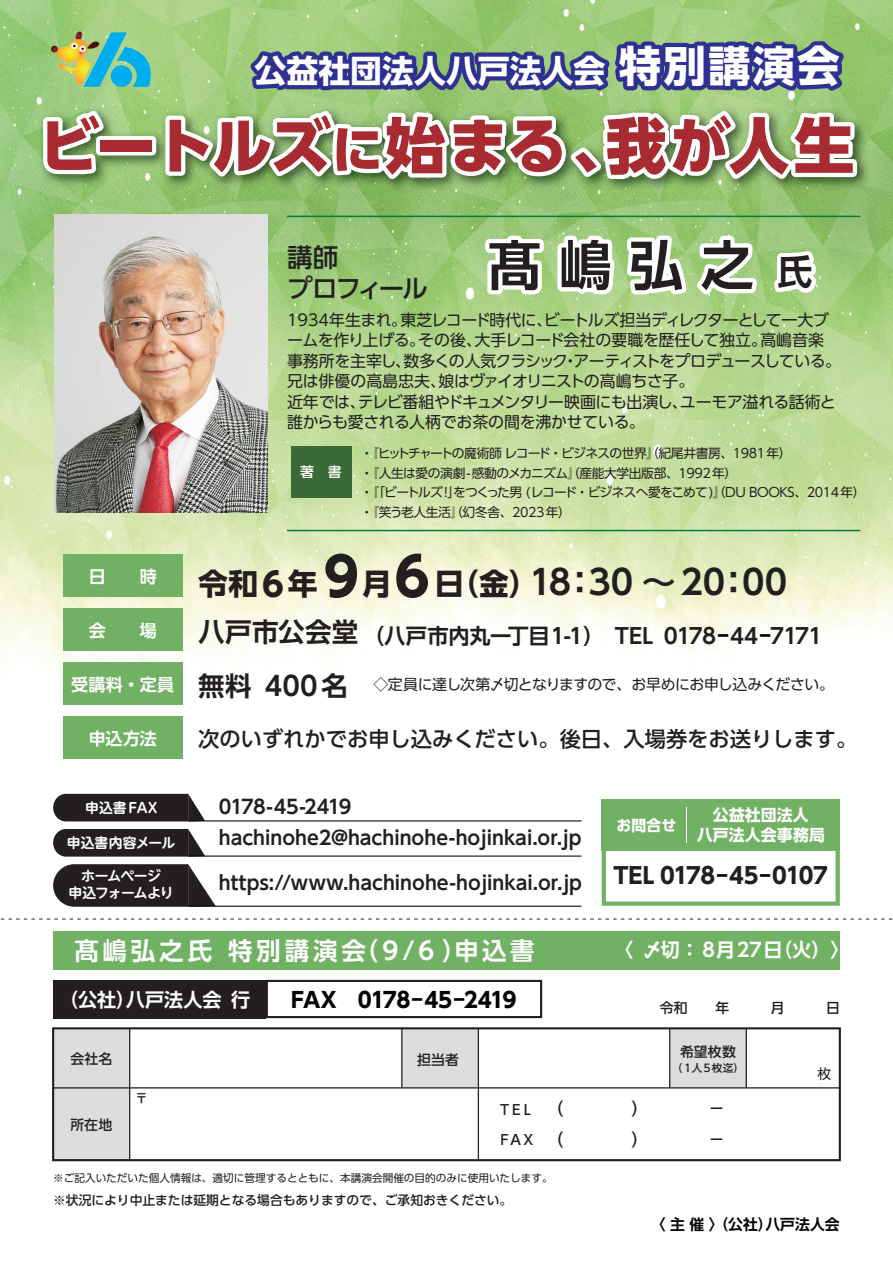
<style>
.page{position:relative;width:893px;height:1263px;background:#fff}
.page>*{position:absolute;margin:0;border:0;box-sizing:border-box;transform-origin:0 0}
.t1{font:800 60.6px "UD Shin Go Pr 6";letter-spacing:-.035em;color:#a72b30}
.t2{font:700 34.05px "UD Shin Go Pr 6 De";letter-spacing:-.005em;color:#231f20}
.t3{font:700 31.95px "UD Shin Go Pr 6";color:#fff}
.t4{font:500 25.5px/30.6px "UD Shin Go Pr 6";letter-spacing:-.075em;color:#231f20}
.t5{font:700 24.45px "UD Shin Go Pr 6 De";letter-spacing:.155em;color:#fff}
.t6{font:700 22.35px "UD Shin Go Pr 6";letter-spacing:-.025em;color:#231f20}
.t7{font:700 21.3px "UD Shin Go Pr 6 De";letter-spacing:-.025em;color:#231f20}
.t8{font:500 21.3px "UD Shin Go Pr 6";color:#231f20}
.t9{font:700 21.3px "UD Shin Go Pr 6";letter-spacing:-.055em;color:#030303}
.t10{font:700 19.2px "UD Shin Go Pr 6 De";color:#231f20}
.t11{font:700 19.2px "UD Shin Go Pr 6 De";color:#fff}
.t12{font:700 19.2px "UD Shin Go Pr 6 De";letter-spacing:-.055em;color:#231f20}
.t13{font:700 16.95px "UD Shin Go Pr 6 De";color:#fff}
.t14{font:15.9px/20.4px "UD Shin Go Pr 6";letter-spacing:-.025em;color:#231f20}
.t15{font:700 15.9px/19.2px "UD Shin Go Pr 6";letter-spacing:.005em;color:#fff;text-align:center}
.t16{font:14.85px "UD Shin Go Pr 6";letter-spacing:-.04em;color:#231f20}
.t17{font:700 14.85px "UD Shin Go Pr 6 De";color:#030303}
.t18{font:700 14.85px "UD Shin Go Pr 6";color:#fff}
.t19{font:700 13.8px/17px "UD Shin M Go Pr 6 De";letter-spacing:-.035em;color:#fff;text-align:center}
.t20{font:500 13.8px "UD Shin Go Pr 6";letter-spacing:.005em;color:#231f20}
.t21{font:700 13.8px "UD Shin M Go Pr 6 De";letter-spacing:-.005em;color:#fff}
.t22{font:500 13.8px "UD Shin Go Pr 6";color:#fff}
.t23{font:13.8px "UD Shin Go Pr 6";color:#231f20}
.t24{font:12.75px/19.5px "UD Shin Go Pr 6";letter-spacing:-.03em;color:#231f20}
.t25{font:500 12.75px "UD Shin Go Pr 6";color:#231f20}
.t26{font:10.65px "UD Shin Go Pr 6";color:#231f20}
.t27{font:500 10.65px "UD Shin Go Pr 6";letter-spacing:-.05em;color:#231f20}
.s1{font-size:42.45px}
.s2{font-size:51px}
.s3{font-family:"UD Shin Go Pr 6";font-size:29.7px}
.s4{font-family:"UD Shin Go Pr 6";font-size:33px}
.s5{font-family:"UD Shin Go Pr 6";font-size:53.1px}
.s6{font-size:26.55px}
.s7{font-family:"UD Shin Go Pr 6";color:#030303}
.s8{font-family:"UD Shin Go Pr 6 De";font-weight:700;font-size:16.95px;color:#fff}
.s9{font-family:"UD Shin Go Pr 6 De";font-weight:700;font-size:26.55px}
.s10{font-size:21.3px;color:#030303}
</style>
<div class="page">
<img style="left:0;top:0;width:893px;height:932px">
<img style="left:26px;top:98px;width:854px;height:116px">
<svg style="left:481px;top:226px;width:282px;height:94px"></svg>
<svg style="left:769px;top:246px;width:52px;height:52px"></svg>
<div style="left:291px;top:446px;width:61px;height:51px;background:#3b6937"></div>
<hr style="left:287px;top:216px;width:573px;height:1px;background:#007e3d">
<hr style="left:287px;top:530px;width:573px;height:1px;background:#007e3d">
<svg style="left:39px;top:32px;width:827px;height:155px"></svg>
<img style="left:55px;top:215px;width:212px;height:298px">
<div style="left:63px;top:555px;width:119px;height:42px;background:#71b164"></div>
<div style="left:63px;top:609px;width:119px;height:42px;background:#71b164"></div>
<div style="left:63px;top:662px;width:119px;height:43px;background:#71b164"></div>
<div style="left:63px;top:716px;width:119px;height:43px;background:#71b164"></div>
<svg style="left:602px;top:799px;width:238px;height:107px"></svg>
<div style="left:53px;top:932px;width:787px;height:38px;background:#71b164"></div>
<svg style="left:0;top:919px;width:893px;height:1px"></svg>
<div style="left:53px;top:1028px;width:77px;height:132px;background:#dcdddf"></div>
<div style="left:402px;top:1028px;width:76px;height:60px;background:#dcdddf"></div>
<div style="left:670px;top:1028px;width:76px;height:60px;background:#dcdddf"></div>
<div style="left:52px;top:1027px;width:789px;height:134px;border:2px solid #231f20"></div>
<hr style="left:53px;top:1087px;width:787px;height:1px;background:#231f20">
<hr style="left:129px;top:1028px;width:1px;height:132px;background:#231f20">
<hr style="left:478px;top:1088px;width:1px;height:72px;background:#231f20">
<hr style="left:401px;top:1028px;width:1px;height:60px;background:#231f20">
<hr style="left:478px;top:1028px;width:1px;height:60px;background:#231f20">
<hr style="left:669px;top:1028px;width:1px;height:60px;background:#231f20">
<hr style="left:746px;top:1028px;width:1px;height:60px;background:#231f20">
<div style="left:53px;top:980px;width:213px;height:38px;background:#231f20"></div>
<svg style="left:266px;top:980px;width:276px;height:38px"></svg>
<svg style="left:53px;top:794px;width:152px;height:27px;background:#332f30"></svg>
<hr style="left:188px;top:820px;width:393px;height:1px;background:#030303">
<svg style="left:53px;top:864px;width:163px;height:43px;background:#3e3a3b"></svg>
<hr style="left:188px;top:906px;width:393px;height:1px;background:#030303">
<svg style="left:53px;top:829px;width:152px;height:28px;background:#353232"></svg>
<hr style="left:188px;top:855px;width:393px;height:2px;background:#030303">
<hr style="left:686px;top:807px;width:1px;height:36px;background:#fff">
<h3 class="t3" style="left:255px;top:45px;width:587px">公益社団法人八戸法人会<span class="s1">特別講演会</span></h3>
<h1 class="t1" style="left:39px;top:96px;width:817px">ビートルズ<span class="s2">に</span>始まる、我が人生</h1>
<p class="t13" style="left:89px;top:563px;width:70px">日　　時</p>
<h3 class="t4" style="left:287px;top:241px;width:527px">講師<br>プロフィール <sup>髙</sup> <sup>嶋</sup> <sup>弘</sup> <sup>之</sup> <sup>氏</sup></h3>
<p class="t14" style="left:287px;top:309px;width:556px">1934年生まれ。東芝レコード時代に、ビートルズ担当ディレクターとして一大ブームを作り上げる。その後、大手レコード会社の要職を歴任して独立。高嶋音楽事務所を主宰し、数多くの人気クラシック・アーティストをプロデュースしている。兄は俳優の高島忠夫、娘はヴァイオリニストの高嶋ちさ子。<br>近年では、テレビ番組やドキュメンタリー映画にも出演し、ユーモア溢れる話術と誰からも愛される人柄でお茶の間を沸かせている。</p>
<p class="t24" style="left:360px;top:443px;width:507px">・『ヒットチャートの魔術師 レコード・ビジネスの世界』（紀尾井書房、1981年）<br>・『人生は愛の演劇-感動のメカニズム』（産能大学出版部、1992年）<br>・『「ビートルズ!」をつくった男 (レコード・ビジネスへ愛をこめて)』（DU BOOKS、2014年）・『笑う老人生活』（幻冬舎、2023年）</p>
<p class="t22" style="left:300px;top:461px;width:43px">著　書</p>
<h2 class="t2" style="left:198px;top:555px;width:591px"><span class="s3">令和</span><span class="s4">6</span><span class="s3">年</span><span class="s5">９</span><span class="s3">月</span><span class="s5">６</span><span class="s3">日（金）</span>18：30 ～20：00</h2>
<p class="t13" style="left:89px;top:616px;width:70px">会　　場</p>
<h3 class="t7" style="left:198px;top:619px;width:626px"><span class="s6">八戸市公会堂</span>（八戸市内丸一丁目1-1）　TEL 0178<span class="s7">－</span>44<span class="s7">－</span>7171</h3>
<p class="t16" style="left:71px;top:673px;width:764px"><span class="s8">受講料・定員</span> <span class="s9">無料 400名</span> ◇定員に達し次第〆切となりますので、お早めにお申し込みください。</p>
<p class="t13" style="left:89px;top:724px;width:70px">申込方法</p>
<h3 class="t8" style="left:198px;top:722px;width:661px">次のいずれかでお申し込みください。後日、入場券をお送りします。</h3>
<p class="t19" style="left:85px;top:798px;width:74px">申込書 FAX</p>
<p class="t12" style="left:219px;top:791px;width:134px">0178-45-2419</p>
<p class="t21" style="left:67px;top:831px;width:110px">申込書内容メール</p>
<p class="t10" style="left:219px;top:822px;width:364px">hachinohe2@hachinohe-hojinkai.or.jp</p>
<p class="t19" style="left:69px;top:866px;width:107px">ホームページ<br>申込フォームより</p>
<p class="t10" style="left:219px;top:867px;width:365px">https://www.hachinohe-hojinkai.or.jp</p>
<h3 class="t5" style="left:74px;top:931px;width:462px">髙嶋弘之氏 特別講演会（９/６）申込書</h3>
<p class="t11" style="left:59px;top:984px;width:193px">（公社）八戸法人会行</p>
<h3 class="t9" style="left:291px;top:982px;width:227px">FAX　0178－45－2419</h3>
<p class="t20" style="left:71px;top:1047px;width:43px">会社名</p>
<p class="t20" style="left:71px;top:1114px;width:43px">所在地</p>
<p class="t25" style="left:135px;top:1088px;width:14px">〒</p>
<p class="t20" style="left:417px;top:1048px;width:43px">担当者</p>
<p class="t20" style="left:498px;top:1098px;width:38px">ＴＥＬ</p>
<p class="t20" style="left:498px;top:1129px;width:39px">ＦＡＸ</p>
<p class="t26" style="left:53px;top:1169px;width:501px">※ご記入いただいた個人情報は、適切に管理するとともに、本講演会開催の目的のみに使用いたします。</p>
<p class="t25" style="left:53px;top:1189px;width:461px">※状況により中止または延期となる場合もありますので、ご承知おきください。</p>
<p class="t15" style="left:697px;top:805px;width:130px">公益社団法人<br>八戸法人会事務局</p>
<p class="t18" style="left:617px;top:813px;width:61px">お問合せ</p>
<h3 class="t6" style="left:614px;top:858px;width:216px">TEL 0178<span class="s10">－</span>45<span class="s10">－</span>0107</h3>
<p class="t11" style="left:614px;top:934px;width:237px">〈〆切：８月27日（火）〉</p>
<p class="t20" style="left:680px;top:1040px;width:57px">希望枚数</p>
<p class="t27" style="left:672px;top:1059px;width:74px">（１人５枚迄）</p>
<p class="t23" style="left:817px;top:1062px;width:15px">枚</p>
<p class="t17" style="left:651px;top:1212px;width:191px">〈主催〉（公社）八戸法人会</p>
</div>
